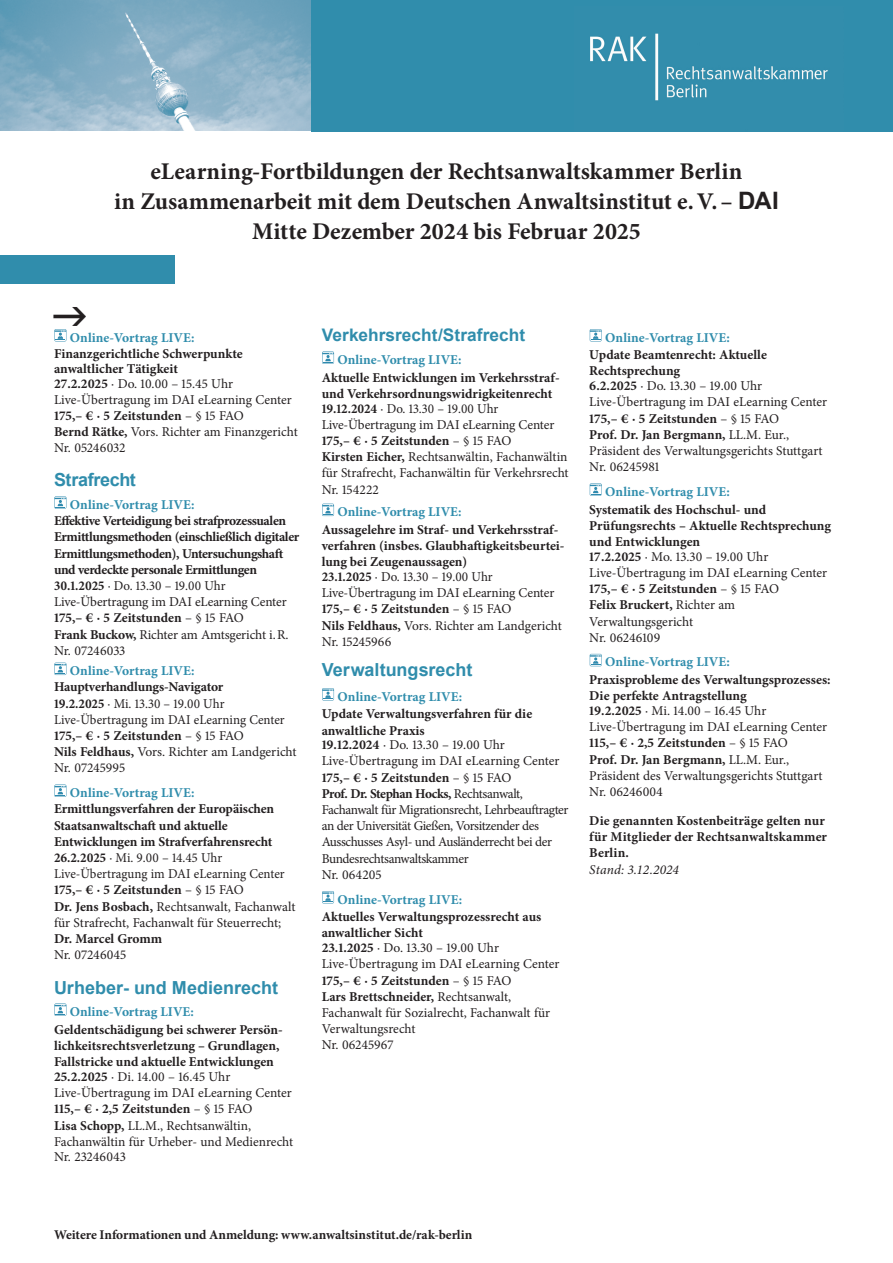
<style>
.page{position:relative;width:893px;height:1263px;background:#fff}
.page>*{position:absolute;margin:0;border:0;box-sizing:border-box;transform-origin:0 0}
.t1{font:700 24px "Minion Pro";letter-spacing:-.005em;color:#231f20}
.Titel_9_5{font:700 18px "Arial";color:#308dac}
.Datum_Ort_9_5{font:700 18px "Arial";letter-spacing:-.02em;color:#308dac}
.t2{font:700 17.25px "Arial";color:#308dac}
.Datum_Ort_9_5-2{font:13.5px/16.2px "Minion Pro";letter-spacing:-.005em;color:#231f20}
.Datum_Ort_9_5-3{font:700 13.5px/14.7px "Minion Pro";color:#231f20}
.Titel_9_5-2{font:700 13.5px/16.2px "Minion Pro";letter-spacing:-.005em;color:#231f20}
.Datum_Ort_9_5-4{font:13.5px/16.2px "Minion Pro";letter-spacing:-.005em;color:#231f20;scale:.96 1}
.Datum_Ort_9_5-5{font:13.5px/16.2px "Minion Pro";letter-spacing:-.03em;color:#231f20}
.Titel_9_5-3{font:13.5px/16.2px "Minion Pro";color:#231f20;scale:.96 1}
.Titel_9_5-4{font:700 13.5px/16.2px "Minion Pro";letter-spacing:-.03em;color:#231f20}
.t3{font:italic 13.5px "Minion Pro";letter-spacing:.005em;color:#231f20}
.t4{font:700 13.35px "Minion Pro";letter-spacing:-.005em;color:#231f20}
.s1{font-family:"Arial"}
.s2{color:#308dac}
.s3{font-weight:400}
.s4{font-weight:700}
.s5{font-weight:700;color:#308dac}
</style>
<div class="page">
<div style="left:0;top:255px;width:174px;height:28px;background:#308dac"></div>
<img style="left:0;top:0;width:312px;height:131px">
<div style="left:312px;top:0;width:581px;height:131px;background:#308dac"></div>
<img style="left:590px;top:33px;width:238px;height:68px">
<svg style="left:54px;top:496px;width:12px;height:13px"></svg>
<svg style="left:54px;top:663px;width:12px;height:12px"></svg>
<svg style="left:54px;top:784px;width:12px;height:13px"></svg>
<svg style="left:54px;top:1003px;width:12px;height:13px"></svg>
<svg style="left:322px;top:351px;width:12px;height:13px"></svg>
<svg style="left:322px;top:504px;width:12px;height:12px"></svg>
<svg style="left:322px;top:688px;width:12px;height:12px"></svg>
<svg style="left:322px;top:891px;width:12px;height:12px"></svg>
<svg style="left:590px;top:329px;width:12px;height:12px"></svg>
<svg style="left:590px;top:483px;width:12px;height:13px"></svg>
<svg style="left:590px;top:654px;width:12px;height:12px"></svg>
<svg style="left:54px;top:329px;width:13px;height:12px"></svg>
<p class="t1" style="left:151px;top:154px;width:593px">eLearning-Fortbildungen der Rechtsanwaltskammer Berlin</p>
<p class="t1" style="left:114px;top:184px;width:666px">in Zusammenarbeit mit dem Deutschen Anwaltsinstitut e.V.– <span class="s1">DAI</span></p>
<p class="t1" style="left:252px;top:214px;width:390px">Mitte Dezember 2024 bis Februar 2025</p>
<p class="Datum_Ort_9_5-3" style="left:54px;top:329px;width:190px;line-height:16.5px;text-indent:16px"><span class="s2">Online-Vortrag LIVE:<br></span>Finanzgerichtliche Schwerpunkte</p>
<p class="Datum_Ort_9_5-3" style="left:54px;top:361px;width:181px">anwaltlicher Tätigkeit<br>27.2.2025 <span class="s3">· Do. 10.00 – 15.45 Uhr</span></p>
<p class="Datum_Ort_9_5-2" style="left:54px;top:392px;width:239px">Live-Übertragung im DAI eLearning Center</p>
<p class="Datum_Ort_9_5-2" style="left:54px;top:408px;width:245px"><span class="s4">175,– € · 5 Zeitstunden</span> – § 15 FAO<br><span class="s4">Bernd Rätke,</span> Vors. Richter am Finanzgericht<br>Nr. 05246032</p>
<p class="Datum_Ort_9_5" style="left:54px;top:467px;width:83px">Strafrecht</p>
<p class="Titel_9_5-4" style="left:54px;top:496px;width:247px;text-indent:16px"><span class="s2">Online-Vortrag LIVE:<br></span>Effektive Verteidigung bei strafprozessualen Ermittlungsmethoden (einschließlich digitaler Ermittlungsmethoden), Untersuchungshaft und verdeckte personale Ermittlungen</p>
<p class="Datum_Ort_9_5-4" style="left:54px;top:578px;width:246px"><span class="s4">30.1.2025</span> · Do. 13.30 – 19.00 Uhr<br>Live-Übertragung im DAI eLearning Center<br><span class="s4">175,– € · 5 Zeitstunden</span> – § 15 FAO<br><span class="s4">Frank Buckow,</span> Richter am Amtsgericht i.R.<br>Nr. 07246033</p>
<p class="Titel_9_5-3" style="left:54px;top:663px;width:254px;text-indent:16px"><span class="s5">Online-Vortrag LIVE:<br></span><span class="s4">Hauptverhandlungs-Navigator<br>19.2.2025</span> · Mi. 13.30 – 19.00 Uhr<br>Live-Übertragung im DAI eLearning Center<br><span class="s4">175,– € · 5 Zeitstunden</span> – § 15 FAO<br><span class="s4">Nils Feldhaus,</span> Vors. Richter am Landgericht<br>Nr. 07245995</p>
<p class="Titel_9_5-2" style="left:54px;top:784px;width:243px;text-indent:16px"><span class="s2">Online-Vortrag LIVE:<br></span>Ermittlungsverfahren der Europäischen Staatsanwaltschaft und aktuelle Entwicklungen im Strafverfahrensrecht 26.2.2025 <span class="s3">· Mi. 9.00 – 14.45 Uhr Live-Übertragung im DAI eLearning Center </span>175,– € · 5 Zeitstunden <span class="s3">– § 15 FAO<br></span>Dr. Jens Bosbach, <span class="s3">Rechtsanwalt, Fachanwalt für Strafrecht, Fachanwalt für Steuerrecht; </span>Dr. Marcel Gromm<br><span class="s3">Nr. 07246045</span></p>
<p class="Titel_9_5" style="left:54px;top:974px;width:226px">Urheber- und Medienrecht</p>
<p class="Titel_9_5-2" style="left:54px;top:1003px;width:230px;line-height:17.7px;text-indent:16px"><span class="s2">Online-Vortrag LIVE:<br></span>Geldentschädigung bei schwerer Persön-</p>
<p class="Titel_9_5-2" style="left:54px;top:1037px;width:227px">lichkeitsrechtsverletzung – Grundlagen,<br>Fallstricke und aktuelle Entwicklungen</p>
<p class="Datum_Ort_9_5-2" style="left:54px;top:1068px;width:178px"><span class="s4">25.2.2025</span> · Di. 14.00 – 16.45 Uhr</p>
<p class="Datum_Ort_9_5-2" style="left:54px;top:1085px;width:239px">Live-Übertragung im DAI eLearning Center</p>
<p class="Datum_Ort_9_5-2" style="left:54px;top:1101px;width:241px"><span class="s4">115,– € · 2,5 Zeitstunden</span> – § 15 FAO<br><span class="s4">Lisa Schopp,</span> LL.M., Rechtsanwältin,<br>Fachanwältin für Urheber- und Medienrecht<br>Nr. 23246043</p>
<p class="t2" style="left:322px;top:323px;width:205px">Verkehrsrecht/Strafrecht</p>
<p class="Titel_9_5-2" style="left:322px;top:351px;width:239px;line-height:17.7px;text-indent:16px"><span class="s2">Online-Vortrag LIVE:<br></span>Aktuelle Entwicklungen im Verkehrsstraf-</p>
<p class="Titel_9_5-2" style="left:322px;top:385px;width:232px">und Verkehrsordnungswidrigkeitenrecht</p>
<p class="Datum_Ort_9_5-4" style="left:322px;top:400px;width:244px"><span class="s4">19.12.2024</span> · Do. 13.30 – 19.00 Uhr<br>Live-Übertragung im DAI eLearning Center</p>
<p class="Datum_Ort_9_5-2" style="left:322px;top:433px;width:248px"><span class="s4">175,– € · 5 Zeitstunden</span> – § 15 FAO<br><span class="s4">Kirsten Eicher,</span> Rechtsanwältin, Fachanwältin für Strafrecht, Fachanwältin für Verkehrsrecht Nr. 154222</p>
<p class="Titel_9_5-2" style="left:322px;top:503px;width:238px;line-height:17.7px;text-indent:16px"><span class="s2">Online-Vortrag LIVE:<br></span>Aussagelehre im Straf- und Verkehrsstraf-</p>
<p class="Titel_9_5-2" style="left:322px;top:537px;width:244px">verfahren (insbes. Glaubhaftigkeitsbeurtei&shy;lung bei Zeugenaussagen)</p>
<p class="Datum_Ort_9_5-4" style="left:322px;top:569px;width:244px"><span class="s4">23.1.2025</span> · Do. 13.30 – 19.00 Uhr<br>Live-Übertragung im DAI eLearning Center</p>
<p class="Datum_Ort_9_5-2" style="left:322px;top:601px;width:242px"><span class="s4">175,– € · 5 Zeitstunden</span> – § 15 FAO<br><span class="s4">Nils Feldhaus,</span> Vors. Richter am Landgericht<br>Nr. 15245966</p>
<p class="Titel_9_5" style="left:322px;top:657px;width:152px">Verwaltungsrecht</p>
<p class="Datum_Ort_9_5-3" style="left:322px;top:687px;width:212px;line-height:17.7px;text-indent:16px"><span class="s2">Online-Vortrag LIVE:<br></span>Update Verwaltungsverfahren für die</p>
<p class="Datum_Ort_9_5-3" style="left:322px;top:723px;width:185px">anwaltliche Praxis<br>19.12.2024 <span class="s3">· Do. 13.30 – 19.00 Uhr</span></p>
<p class="Datum_Ort_9_5-2" style="left:322px;top:753px;width:239px">Live-Übertragung im DAI eLearning Center</p>
<p class="Datum_Ort_9_5-5" style="left:322px;top:769px;width:248px"><span class="s4">175,– € · 5 Zeitstunden</span> – § 15 FAO<br><span class="s4">Prof. Dr. Stephan Hocks,</span> Rechtsanwalt, Fachanwalt für Migrationsrecht, Lehrbeauftragter an der Universität Gießen, Vorsitzender des Ausschusses Asyl- und Ausländerrecht bei der Bundesrechtsanwaltskammer<br>Nr. 064205</p>
<p class="Datum_Ort_9_5-3" style="left:322px;top:890px;width:221px;line-height:17.7px;text-indent:16px"><span class="s2">Online-Vortrag LIVE:<br></span>Aktuelles Verwaltungsprozessrecht aus</p>
<p class="Datum_Ort_9_5-3" style="left:322px;top:925px;width:179px">anwaltlicher Sicht<br>23.1.2025 <span class="s3">· Do. 13.30 – 19.00 Uhr</span></p>
<p class="Datum_Ort_9_5-2" style="left:322px;top:956px;width:239px">Live-Übertragung im DAI eLearning Center</p>
<p class="Datum_Ort_9_5-2" style="left:322px;top:972px;width:230px"><span class="s4">175,– € · 5 Zeitstunden</span> – § 15 FAO<br><span class="s4">Lars Brettschneider,</span> Rechtsanwalt,<br>Fachanwalt für Sozialrecht, Fachanwalt für<br>Verwaltungsrecht<br>Nr. 06245967</p>
<p class="Datum_Ort_9_5-3" style="left:589px;top:328px;width:179px;line-height:17.7px;text-indent:16px"><span class="s2">Online-Vortrag LIVE:<br></span>Update Beamtenrecht: Aktuelle</p>
<p class="Datum_Ort_9_5-3" style="left:589px;top:364px;width:174px">Rechtsprechung<br>6.2.2025 <span class="s3">· Do. 13.30 – 19.00 Uhr</span></p>
<p class="Datum_Ort_9_5-2" style="left:589px;top:394px;width:239px">Live-Übertragung im DAI eLearning Center</p>
<p class="Datum_Ort_9_5-2" style="left:589px;top:410px;width:235px"><span class="s4">175,– € · 5 Zeitstunden</span> – § 15 FAO<br><span class="s4">Prof. Dr. Jan Bergmann,</span> LL.M. Eur.,<br>Präsident des Verwaltungsgerichts Stuttgart<br>Nr. 06245981</p>
<p class="Datum_Ort_9_5-3" style="left:589px;top:483px;width:178px;line-height:17.7px;text-indent:16px"><span class="s2">Online-Vortrag LIVE:<br></span>Systematik des Hochschul- und</p>
<p class="Datum_Ort_9_5-3" style="left:589px;top:517px;width:243px;line-height:16.2px">Prüfungsrechts – Aktuelle Rechtsprechung und Entwicklungen</p>
<p class="Datum_Ort_9_5-2" style="left:589px;top:548px;width:181px"><span class="s4">17.2.2025</span> · Mo. 13.30 – 19.00 Uhr</p>
<p class="Datum_Ort_9_5-2" style="left:589px;top:565px;width:239px">Live-Übertragung im DAI eLearning Center</p>
<p class="Datum_Ort_9_5-2" style="left:589px;top:581px;width:191px"><span class="s4">175,– € · 5 Zeitstunden</span> – § 15 FAO<br><span class="s4">Felix Bruckert,</span> Richter am<br>Verwaltungsgericht<br>Nr. 06246109</p>
<p class="Datum_Ort_9_5-3" style="left:589px;top:653px;width:243px;line-height:17.7px;text-indent:16px"><span class="s2">Online-Vortrag LIVE:<br></span>Praxisprobleme des Verwaltungsprozesses:</p>
<p class="Datum_Ort_9_5-3" style="left:589px;top:688px;width:179px">Die perfekte Antragstellung<br>19.2.2025 <span class="s3">· Mi. 14.00 – 16.45 Uhr</span></p>
<p class="Datum_Ort_9_5-2" style="left:589px;top:719px;width:239px">Live-Übertragung im DAI eLearning Center</p>
<p class="Datum_Ort_9_5-2" style="left:589px;top:735px;width:235px"><span class="s4">115,– € · 2,5 Zeitstunden</span> – § 15 FAO<br><span class="s4">Prof. Dr. Jan Bergmann,</span> LL.M. Eur.,<br>Präsident des Verwaltungsgerichts Stuttgart<br>Nr. 06246004</p>
<p class="Datum_Ort_9_5-3" style="left:589px;top:812px;width:239px;line-height:16.2px">Die genannten Kostenbeiträge gelten nur für Mitglieder der Rechtsanwaltskammer<br>Berlin.</p>
<p class="t3" style="left:589px;top:860px;width:91px">Stand: 3.12.2024</p>
<p class="t4" style="left:54px;top:1225px;width:420px">Weitere Informationen und Anmeldung: www.anwaltsinstitut.de/rak-berlin</p>
</div>
